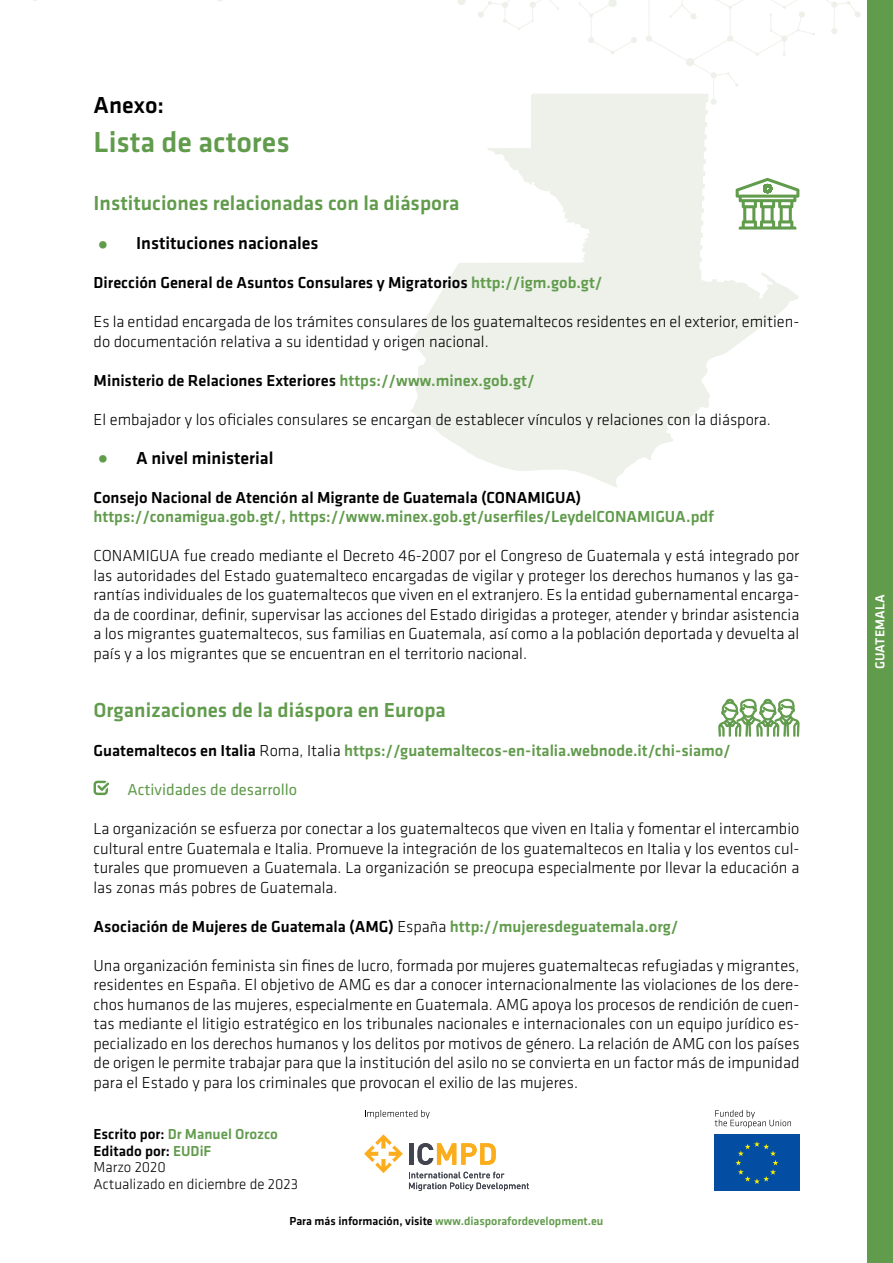
<style>
.page{position:relative;width:893px;height:1263px;background:#fff}
.page>*{position:absolute;margin:0;border:0;box-sizing:border-box;transform-origin:0 0}
.t1{font:500 30px "Klavika";color:#619b4c}
.t2{font:500 24px "Klavika";color:#000}
.t3{font:500 21px "Klavika";color:#619b4c}
.t4{font:500 18px "Klavika";color:#000}
.t5{font:300 16.5px/19.5px "Klavika";color:#000;text-align:justify}
.t6{font:500 16.5px "Klavika";color:#000}
.t7{font:500 16.5px "Klavika";color:#619b4c}
.t8{font:16.5px "Klavika";color:#619b4c}
.t9{font:300 15px/16.5px "Klavika";color:#000}
.t10{font:500 13.5px "Klavika";color:#fff}
.t11{font:500 12px "Klavika";color:#619b4c}
.s1{color:#619b4c}
.s2{color:#000}
.s3{font-weight:300;color:#000}
.s4{font-weight:300}
.s5{font-weight:500}
.s6{font-weight:500;color:#619b4c}
</style>
<div class="page">
<div style="left:867px;top:0;width:26px;height:1263px;background:#619b4c"></div>
<svg style="left:578px;top:0;width:59px;height:54px"></svg>
<svg style="left:457px;top:0;width:102px;height:30px"></svg>
<svg style="left:646px;top:0;width:215px;height:94px"></svg>
<svg style="left:410px;top:94px;width:389px;height:393px;fill:#edf1e9"></svg>
<svg style="left:736px;top:178px;width:63px;height:52px"></svg>
<svg style="left:718px;top:698px;width:82px;height:39px"></svg>
<svg style="left:94px;top:781px;width:15px;height:14px"></svg>
<div style="left:714px;top:1134px;width:85px;height:57px;background:#034ea2"></div>
<svg style="left:735px;top:1141px;width:43px;height:43px"></svg>
<svg style="left:715px;top:1110px;width:76px;height:18px"></svg>
<svg style="left:365px;top:1110px;width:65px;height:9px"></svg>
<hr style="left:409px;top:1143px;width:4px;height:22px;background:#42454f">
<svg style="left:417px;top:1143px;width:79px;height:22px"></svg>
<svg style="left:409px;top:1172px;width:120px;height:19px"></svg>
<svg style="left:364px;top:1134px;width:39px;height:39px"></svg>
<h2 class="t2" style="left:94px;top:88px;width:72px">Anexo:</h2>
<h1 class="t1" style="left:94px;top:121px;width:198px">Lista de actores</h1>
<p class="t3" style="left:94px;top:189px;width:367px">Instituciones relacionadas con la diáspora</p>
<p class="t4" style="left:94px;top:231px;width:227px"><span class="s1">•</span> Instituciones nacionales</p>
<p class="t6" style="left:94px;top:271px;width:510px">Dirección General de Asuntos Consulares y Migratorios <span class="s1">http://igm.gob.gt/</span></p>
<p class="t5" style="left:94px;top:312px;width:707px">Es la entidad encargada de los trámites consulares de los guatemaltecos residentes en el exterior, emitien&shy;do documentación relativa a su identidad y origen nacional.</p>
<p class="t6" style="left:94px;top:369px;width:443px">Ministerio de Relaciones Exteriores <span class="s1">https://www.minex.gob.gt/</span></p>
<p class="t5" style="left:94px;top:409px;width:679px">El embajador y los oficiales consulares se encargan de establecer vínculos y relaciones con la diáspora.</p>
<p class="t4" style="left:94px;top:445px;width:181px"><span class="s1">•</span> A nivel ministerial</p>
<p class="t6" style="left:94px;top:486px;width:489px">Consejo Nacional de Atención al Migrante de Guatemala (CONAMIGUA)</p>
<p class="t7" style="left:94px;top:505px;width:622px">https://conamigua.gob.gt/, https://www.minex.gob.gt/userfiles/LeydelCONAMIGUA.pdf</p>
<p class="t5" style="left:94px;top:546px;width:707px">CONAMIGUA fue creado mediante el Decreto 46-2007 por el Congreso de Guatemala y está integrado por las autoridades del Estado guatemalteco encargadas de vigilar y proteger los derechos humanos y las ga&shy;rantías individuales de los guatemaltecos que viven en el extranjero. Es la entidad gubernamental encarga&shy;da de coordinar, definir, supervisar las acciones del Estado dirigidas a proteger, atender y brindar asistencia a los migrantes guatemaltecos, sus familias en Guatemala, así como a la población deportada y devuelta al país y a los migrantes que se encuentran en el territorio nacional.</p>
<p class="t3" style="left:94px;top:696px;width:354px">Organizaciones de la diáspora en Europa</p>
<p class="t7" style="left:94px;top:739px;width:639px"><span class="s2">Guatemaltecos en Italia</span> <span class="s3">Roma, Italia</span> https://guatemaltecos-en-italia.webnode.it/chi-siamo/</p>
<p class="t8" style="left:128px;top:779px;width:171px">Actividades de desarrollo</p>
<p class="t5" style="left:94px;top:819px;width:707px">La organización se esfuerza por conectar a los guatemaltecos que viven en Italia y fomentar el intercambio cultural entre Guatemala e Italia. Promueve la integración de los guatemaltecos en Italia y los eventos cul&shy;turales que promueven a Guatemala. La organización se preocupa especialmente por llevar la educación a las zonas más pobres de Guatemala.</p>
<p class="t6" style="left:94px;top:915px;width:586px">Asociación de Mujeres de Guatemala (AMG) <span class="s4">España</span> <span class="s1">http://mujeresdeguatemala.org/</span></p>
<p class="t5" style="left:94px;top:955px;width:707px">Una organización feminista sin fines de lucro, formada por mujeres guatemaltecas refugiadas y migrantes, residentes en España. El objetivo de AMG es dar a conocer internacionalmente las violaciones de los dere&shy;chos humanos de las mujeres, especialmente en Guatemala. AMG apoya los procesos de rendición de cuen&shy;tas mediante el litigio estratégico en los tribunales nacionales e internacionales con un equipo jurídico es&shy;pecializado en los derechos humanos y los delitos por motivos de género. La relación de AMG con los países de origen le permite trabajar para que la institución del asilo no se convierta en un factor más de impunidad para el Estado y para los criminales que provocan el exilio de las mujeres.</p>
<p class="t9" style="left:94px;top:1126px;width:206px"><span class="s5">Escrito por:</span> <span class="s6">Dr Manuel Orozco<br></span><span class="s5">Editado por:</span> <span class="s6">EUDiF<br></span>Marzo 2020<br>Actualizado en diciembre de 2023</p>
<p class="t11" style="left:289px;top:1213px;width:315px"><span class="s2">Para más información, visite</span> www.diasporafordevelopment.eu</p>
<p class="t10" style="left:871px;top:669px;width:76px;rotate:-90deg">GUATEMALA</p>
</div>
